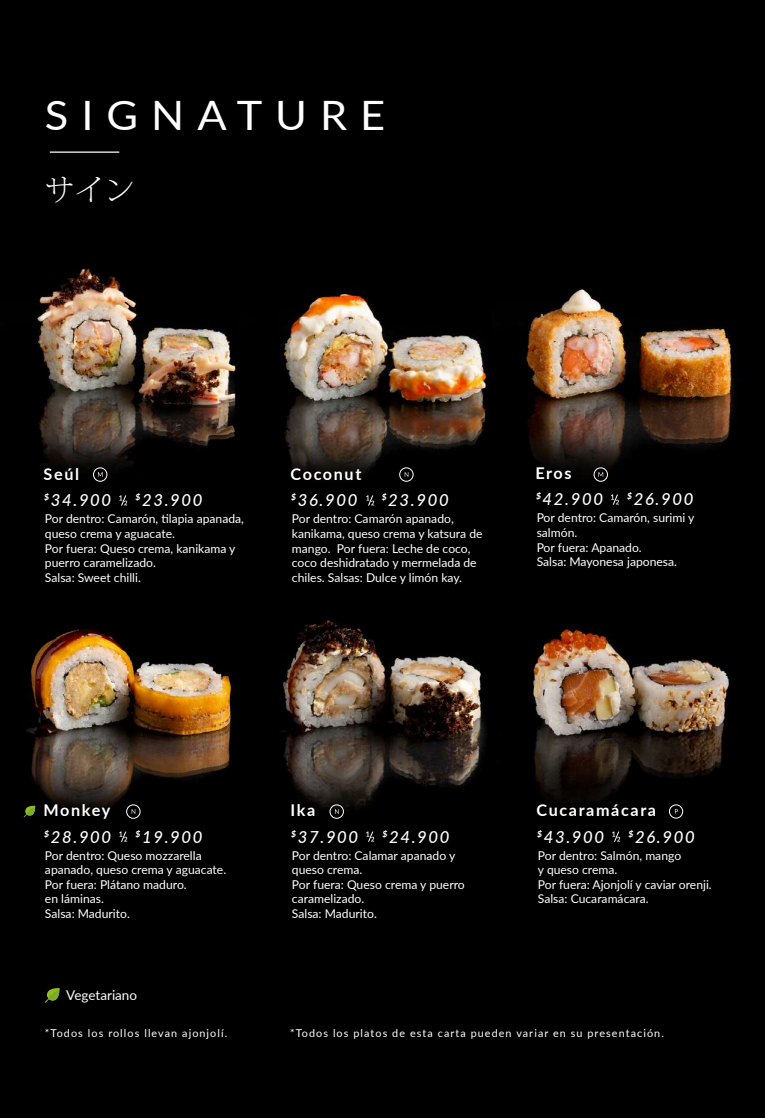
<style>
.page{position:relative;width:765px;height:1118px;background:#fff}
.page>*{position:absolute;margin:0;border:0;box-sizing:border-box;transform-origin:0 0}
.t1{font:40.5px "Lato";letter-spacing:.3em;color:#fff;scale:1.07 1}
.t2{font:300 29.88px "Adobe Song Std";color:#fff}
.t3{font:italic 500 16.62px "Lato";letter-spacing:.1em;color:#fff}
.t4{font:700 16.25px "Lato";letter-spacing:.1em;color:#fff}
.t5{font:700 16.12px "Lato";letter-spacing:.1em;color:#fff}
.t6{font:13.5px "Lato";color:#fff}
.t7{font:12.12px/14.6px "Lato";color:#fff}
.t8{font:10.75px "Lato";letter-spacing:.1em;color:#fff}
</style>
<div class="page">
<img style="left:0;top:0;width:765px;height:1117px">
<div style="left:93px;top:467px;width:14px;height:14px;border:1px solid #fff;border-radius:50%"></div>
<svg style="left:98px;top:472px;width:5px;height:5px"></svg>
<div style="left:594px;top:467px;width:14px;height:14px;border:1px solid #fff;border-radius:50%"></div>
<svg style="left:599px;top:472px;width:4px;height:5px"></svg>
<svg style="left:366px;top:495px;width:8px;height:10px"></svg>
<svg style="left:119px;top:495px;width:8px;height:10px"></svg>
<div style="left:399px;top:467px;width:14px;height:14px;border:1px solid #fff;border-radius:50%"></div>
<svg style="left:405px;top:472px;width:3px;height:5px"></svg>
<div style="left:330px;top:804px;width:14px;height:14px;border:1px solid #fff;border-radius:50%"></div>
<svg style="left:335px;top:809px;width:4px;height:4px"></svg>
<div style="left:126px;top:804px;width:14px;height:14px;border:1px solid #fff;border-radius:50%"></div>
<svg style="left:132px;top:809px;width:3px;height:4px"></svg>
<svg style="left:611px;top:494px;width:8px;height:10px"></svg>
<svg style="left:366px;top:831px;width:8px;height:10px"></svg>
<svg style="left:612px;top:831px;width:8px;height:10px"></svg>
<svg style="left:119px;top:831px;width:8px;height:10px"></svg>
<svg style="left:24px;top:801px;width:12px;height:16px"></svg>
<div style="left:669px;top:804px;width:14px;height:14px;border:1px solid #fff;border-radius:50%"></div>
<svg style="left:675px;top:809px;width:3px;height:4px"></svg>
<hr style="left:50px;top:151px;width:69px;height:2px;background:#fff">
<svg style="left:45px;top:987px;width:14px;height:15px"></svg>
<h1 class="t1" style="left:45px;top:87px;width:320px">SIGNATURE</h1>
<h2 class="t2" style="left:45px;top:174px;width:91px">サイン</h2>
<h3 class="t4" style="left:44px;top:462px;width:37px">Seúl</h3>
<h3 class="t4" style="left:291px;top:462px;width:72px">Coconut</h3>
<h3 class="t4" style="left:535px;top:461px;width:38px">Eros</h3>
<h3 class="t3" style="left:44px;top:488px;width:69px">$34.900</h3>
<h3 class="t3" style="left:135px;top:488px;width:69px">$23.900</h3>
<h3 class="t3" style="left:291px;top:488px;width:68px">$36.900</h3>
<h3 class="t3" style="left:381px;top:488px;width:69px">$23.900</h3>
<h3 class="t3" style="left:535px;top:487px;width:69px">$42.900</h3>
<h3 class="t3" style="left:627px;top:487px;width:68px">$26.900</h3>
<p class="t7" style="left:45px;top:511px;width:201px">Por dentro: Camarón, tilapia apanada, queso crema y aguacate.<br>Por fuera: Queso crema, kanikama y puerro caramelizado.<br>Salsa: Sweet chilli.</p>
<p class="t7" style="left:292px;top:511px;width:192px">Por dentro: Camarón apanado, kanikama, queso crema y katsura de mango. Por fuera: Leche de coco, coco deshidratado y mermelada de chiles. Salsas: Dulce y limón kay.</p>
<p class="t7" style="left:537px;top:510px;width:159px">Por dentro: Camarón, surimi y salmón.<br>Por fuera: Apanado.<br>Salsa: Mayonesa japonesa.</p>
<h3 class="t4" style="left:44px;top:798px;width:68px">Monkey</h3>
<h3 class="t4" style="left:291px;top:798px;width:26px">Ika</h3>
<h3 class="t5" style="left:537px;top:798px;width:121px">Cucaramácara</h3>
<h3 class="t3" style="left:44px;top:824px;width:69px">$28.900</h3>
<h3 class="t3" style="left:135px;top:824px;width:69px">$19.900</h3>
<h3 class="t3" style="left:291px;top:824px;width:69px">$37.900</h3>
<h3 class="t3" style="left:382px;top:824px;width:69px">$24.900</h3>
<h3 class="t3" style="left:537px;top:824px;width:69px">$43.900</h3>
<h3 class="t3" style="left:628px;top:824px;width:68px">$26.900</h3>
<p class="t7" style="left:45px;top:847px;width:183px">Por dentro: Queso mozzarella apanado, queso crema y aguacate.<br>Por fuera: Plátano maduro.<br>en láminas.<br>Salsa: Madurito.</p>
<p class="t7" style="left:292px;top:847px;width:174px">Por dentro: Calamar apanado y queso crema.<br>Por fuera: Queso crema y puerro caramelizado.<br>Salsa: Madurito.</p>
<p class="t7" style="left:538px;top:847px;width:175px">Por dentro: Salmón, mango<br>y queso crema.<br>Por fuera: Ajonjolí y caviar orenji.<br>Salsa: Cucaramácara.</p>
<p class="t6" style="left:66px;top:985px;width:72px">Vegetariano</p>
<p class="t8" style="left:45px;top:1025px;width:184px">*Todos los rollos llevan ajonjolí.</p>
<p class="t8" style="left:290px;top:1025px;width:375px">*Todos los platos de esta carta pueden variar en su presentación.</p>
</div>
